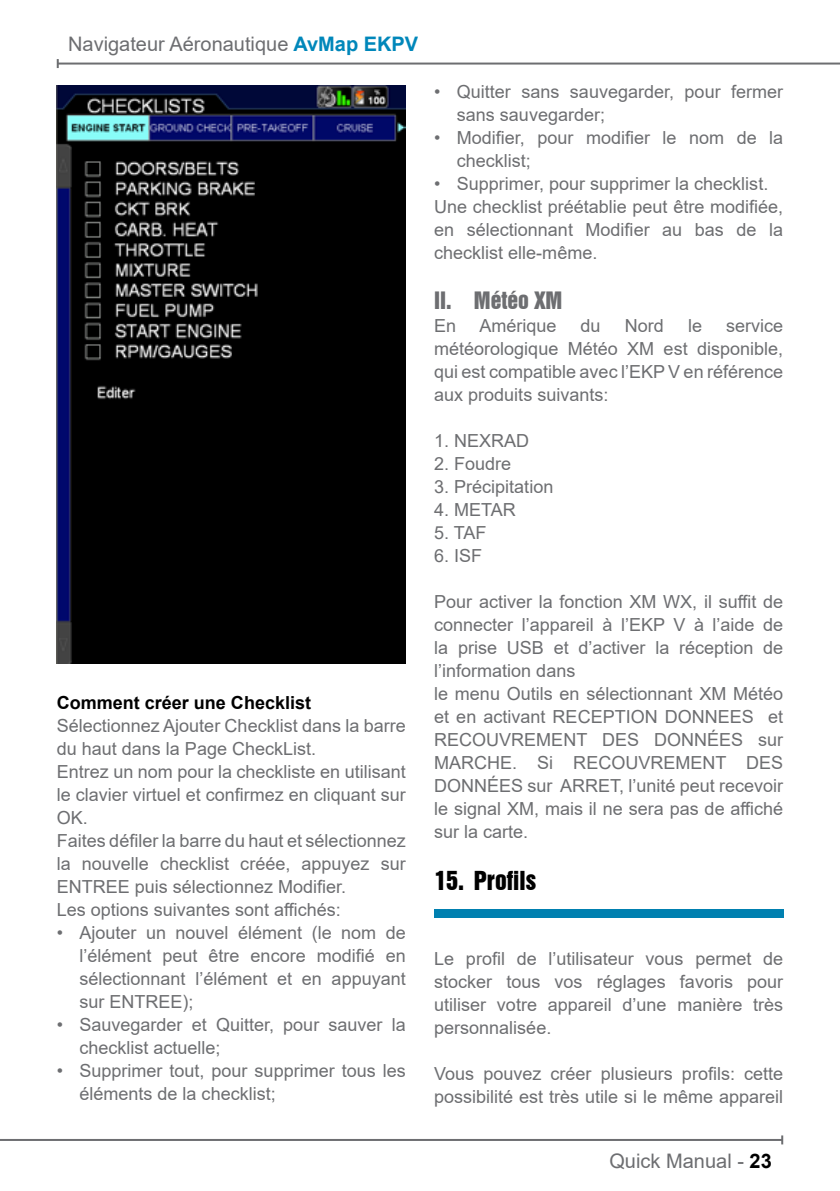
<style>
.page{position:relative;width:840px;height:1191px;background:#fff}
.page>*{position:absolute;margin:0;border:0;box-sizing:border-box;transform-origin:0 0}
.t1{font:24px "Swiss 921 BT Regular A";color:#000}
.t2{font:22px "Swiss 921 BT Regular A";color:#6d6e71}
.t3{font:20px "Arial";color:#6d6e71}
.t4{font:18px/23px "Arial";color:#6d6e71}
.t5{font:700 18px "Arial";color:#000}
.s1{font-weight:700;color:#0087ba}
.s2{font-weight:700;color:#000}
</style>
<div class="page">
<hr style="left:58px;top:63px;width:781px;height:2px;background:#6d6e71">
<svg style="left:57px;top:59px;width:2px;height:9px"></svg>
<hr style="left:0;top:1139px;width:781px;height:2px;background:#6d6e71">
<div style="left:434px;top:909px;width:348px;height:9px;background:#0080b0"></div>
<img style="left:57px;top:85px;width:348px;height:578px">
<p class="t3" style="left:68px;top:31px;width:351px">Navigateur Aéronautique <span class="s1">AvMap EKPV</span></p>
<p class="t5" style="left:57px;top:690px;width:256px">Comment créer une Checklist</p>
<p class="t4" style="left:57px;top:714px;width:350px">Sélectionnez Ajouter Checklist dans la barre du haut dans la Page CheckList.<br>Entrez un nom pour la checkliste en utilisant le clavier virtuel et confirmez en cliquant sur OK.<br>Faites défiler la barre du haut et sélectionnez la nouvelle checklist créée, appuyez sur ENTREE puis sélectionnez Modifier.<br>Les options suivantes sont affichés:</p>
<p class="t4" style="left:79px;top:921px;width:327px;text-align:justify;text-indent:-23px">• Ajouter un nouvel élément (le nom de l’élément peut être encore modifié en sélectionnant l’élément et en appuyant sur ENTREE);</p>
<p class="t4" style="left:79px;top:1013px;width:327px;text-indent:-23px">• Sauvegarder et Quitter, pour sauver la checklist actuelle;</p>
<p class="t4" style="left:79px;top:1059px;width:327px;text-indent:-23px">• Supprimer tout, pour supprimer tous les éléments de la checklist;</p>
<p class="t4" style="left:456px;top:80px;width:327px;text-indent:-23px">• Quitter sans sauvegarder, pour fermer sans sauvegarder;</p>
<p class="t4" style="left:456px;top:126px;width:327px;text-indent:-23px">• Modifier, pour modifier le nom de la checklist;</p>
<p class="t4" style="left:434px;top:172px;width:350px">• Supprimer, pour supprimer la checklist.<br>Une checklist préétablie peut être modifiée, en sélectionnant Modifier au bas de la checklist elle-même.</p>
<p class="t2" style="left:434px;top:286px;width:130px">II. Météo XM</p>
<p class="t4" style="left:434px;top:314px;width:24px">En</p>
<p class="t4" style="left:479px;top:314px;width:79px">Amérique</p>
<p class="t4" style="left:580px;top:314px;width:22px">du</p>
<p class="t4" style="left:624px;top:314px;width:41px">Nord</p>
<p class="t4" style="left:687px;top:314px;width:16px">le</p>
<p class="t4" style="left:434px;top:314px;width:350px;text-align:justify;text-indent:292px">service météorologique Météo XM est disponible, qui est compatible avec l’EKP V en référence aux produits suivants:</p>
<p class="t4" style="left:434px;top:429px;width:97px">1. NEXRAD</p>
<p class="t4" style="left:434px;top:452px;width:79px">2. Foudre</p>
<p class="t4" style="left:434px;top:475px;width:121px">3. Précipitation</p>
<p class="t4" style="left:434px;top:498px;width:83px">4. METAR</p>
<p class="t4" style="left:434px;top:521px;width:54px">5. TAF</p>
<p class="t4" style="left:434px;top:544px;width:50px">6. ISF</p>
<p class="t4" style="left:434px;top:590px;width:350px">Pour activer la fonction XM WX, il suffit de connecter l’appareil à l’EKP V à l’aide de la prise USB et d’activer la réception de l’information dans<br>le menu Outils en sélectionnant XM Météo et en activant RECEPTION DONNEES et RECOUVREMENT DES DONNÉES sur MARCHE. Si RECOUVREMENT DES DONNÉES sur ARRET, l’unité peut recevoir le signal XM, mais il ne sera pas de affiché sur la carte.</p>
<h1 class="t1" style="left:434px;top:864px;width:103px">15. Profils</h1>
<p class="t4" style="left:434px;top:946px;width:350px;text-align:justify">Le profil de l’utilisateur vous permet de stocker tous vos réglages favoris pour utiliser votre appareil d’une manière très personnalisée.</p>
<p class="t4" style="left:434px;top:1061px;width:350px">Vous pouvez créer plusieurs profils: cette possibilité est très utile si le même appareil</p>
<p class="t3" style="left:609px;top:1147px;width:164px">Quick Manual - <span class="s2">23</span></p>
</div>
